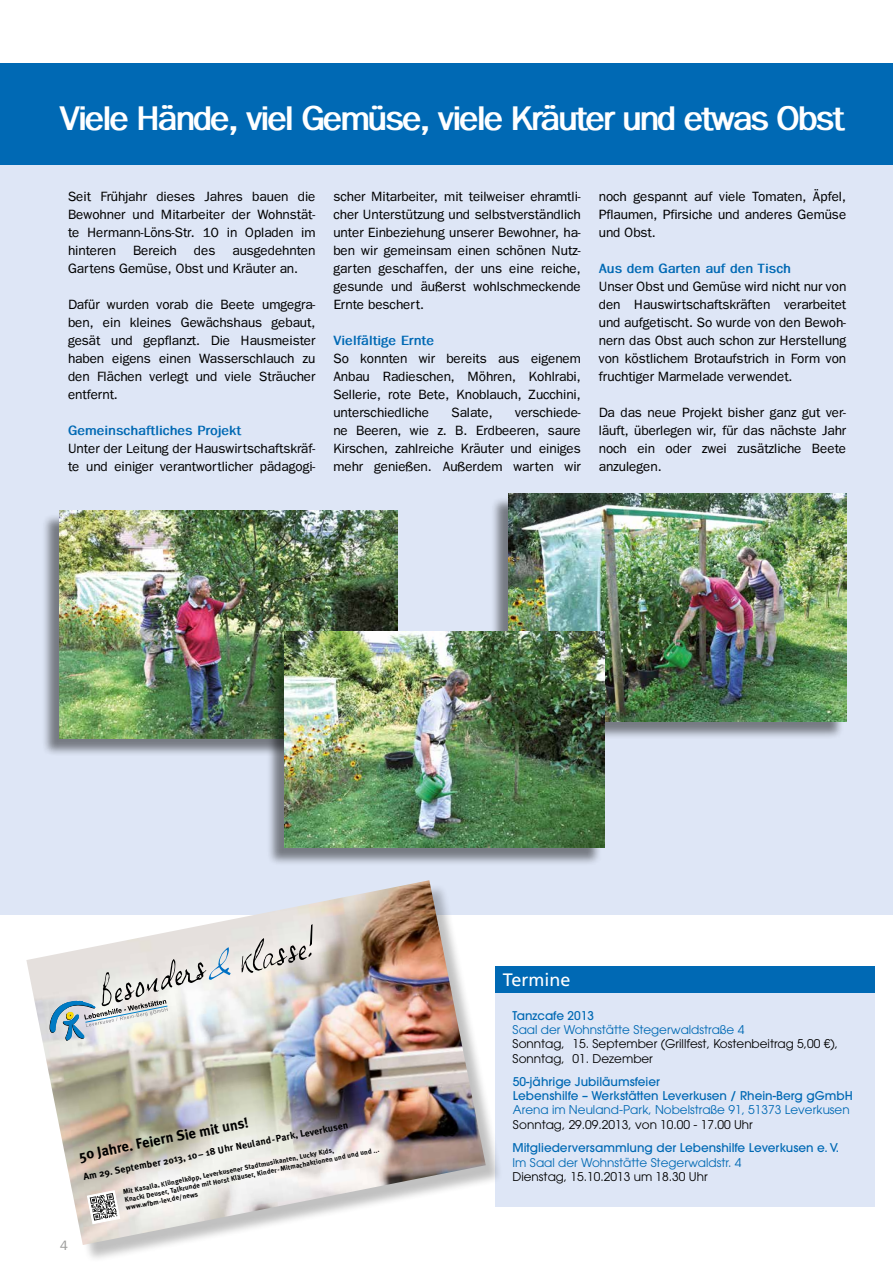
<style>
.page{position:relative;width:893px;height:1263px;background:#fff}
.page>*{position:absolute;margin:0;border:0;box-sizing:border-box;transform-origin:0 0}
.t1{font:700 34.5px "Franklin Gothic";letter-spacing:-.07em;color:#fff}
.t2{font:18px "Frutiger LT Std";color:#fff}
.t3{font:700 14.55px "Meta Plus";color:#000}
.t4{font:13.5px/18px "Franklin Gothic";color:#000;text-align:justify}
.t5{font:700 13.5px "Franklin Gothic";color:#0069b4}
.t6{font:13.5px "Franklin Gothic";color:#9d9d9c}
.t7{font:12px/14.4px "ITC Avant Garde Pro";color:#000}
.t8{font:500 12px/14.4px "ITC Avant Garde Pro";color:#0069b4}
.t9{font:12px "ITC Avant Garde Pro";color:#0069b4}
.t10{font:700 9.6px "Meta Plus";color:#000}
.t11{font:700 6.9px/8.2px "Meta Plus";color:#000}
.s1{font-weight:500}
</style>
<div class="page">
<div style="left:0;top:149px;width:893px;height:765px;background:#dee6f6"></div>
<div style="left:41px;top:513px;width:354px;height:244px;background:#000;opacity:.47"></div>
<img style="left:60px;top:510px;width:337px;height:228px">
<div style="left:490px;top:496px;width:354px;height:244px;background:#000;opacity:.47"></div>
<img style="left:509px;top:493px;width:337px;height:228px">
<div style="left:0;top:64px;width:893px;height:101px;background:#0069b4"></div>
<div style="left:496px;top:993px;width:379px;height:213px;background:#dee6f6"></div>
<div style="left:496px;top:966px;width:379px;height:27px;background:#0069b4"></div>
<div style="left:266px;top:634px;width:336px;height:232px;background:#000;opacity:.47"></div>
<img style="left:284px;top:631px;width:320px;height:216px">
<div style="left:29px;top:883px;width:475px;height:380px;background:#000;opacity:.25"></div>
<img style="left:26px;top:880px;width:460px;height:365px">
<svg style="left:87px;top:1190px;width:33px;height:34px"></svg>
<svg style="left:242px;top:924px;width:71px;height:49px;background:#ceccc8"></svg>
<svg style="left:50px;top:947px;width:180px;height:93px"></svg>
<h1 class="t1" style="left:60px;top:99px;width:786px">Viele Hände, viel Gemüse, viele Kräuter und etwas Obst</h1>
<p class="t4" style="left:68px;top:187px;width:249px">Seit Frühjahr dieses Jahres bauen die Bewohner und Mitarbeiter der Wohnstät&shy;te Hermann-Löns-Str. 10 in Opladen im hinteren</p>
<p class="t4" style="left:68px;top:241px;width:249px;text-indent:164px">ausgedehnten<br>Gartens Gemüse, Obst und Kräuter an.</p>
<p class="t4" style="left:68px;top:295px;width:249px">Dafür wurden vorab die Beete umgegra&shy;ben, ein kleines Gewächshaus gebaut, gesät und gepflanzt. Die Hausmeister haben eigens einen Wasserschlauch zu den Flächen verlegt und viele Sträucher entfernt.</p>
<p class="t5" style="left:68px;top:423px;width:175px">Gemeinschaftliches Projekt</p>
<p class="t4" style="left:68px;top:439px;width:249px">Unter der Leitung der Hauswirtschaftskräf&shy;te und einiger verantwortlicher pädagogi-</p>
<p class="t4" style="left:133px;top:241px;width:45px">Bereich</p>
<p class="t4" style="left:194px;top:241px;width:23px">des</p>
<p class="t4" style="left:333px;top:187px;width:249px">scher Mitarbeiter, mit teilweiser ehramtli&shy;cher Unterstützung und selbstverständlich unter Einbeziehung unserer Bewohner, ha&shy;ben wir gemeinsam einen schönen Nutz&shy;garten geschaffen, der uns eine reiche, gesunde und äußerst wohlschmeckende Ernte beschert.</p>
<p class="t5" style="left:333px;top:333px;width:102px">Vielfältige Ernte</p>
<p class="t4" style="left:333px;top:349px;width:249px">So konnten wir bereits aus eigenem Anbau Radieschen, Möhren, Kohlrabi, Sellerie, rote Bete, Knoblauch, Zucchini, unterschiedliche</p>
<p class="t4" style="left:451px;top:403px;width:43px">Salate,</p>
<p class="t4" style="left:333px;top:403px;width:249px;text-indent:182px">verschiede&shy;ne Beeren, wie z. B. Erdbeeren, saure Kirschen, zahlreiche Kräuter und einiges mehr genießen. Außerdem warten wir</p>
<p class="t4" style="left:599px;top:187px;width:249px">noch gespannt auf viele Tomaten, Äpfel, Pflaumen, Pfirsiche und anderes Gemüse und Obst.</p>
<p class="t5" style="left:599px;top:261px;width:194px">Aus dem Garten auf den Tisch</p>
<p class="t4" style="left:599px;top:277px;width:249px">Unser Obst und Gemüse wird nicht nur von den Hauswirtschaftskräften verarbeitet und aufgetischt. So wurde von den Bewoh&shy;nern das Obst auch schon zur Herstellung von köstlichem Brotaufstrich in Form von fruchtiger Marmelade verwendet.</p>
<p class="t4" style="left:599px;top:403px;width:249px">Da das neue Projekt bisher ganz gut ver&shy;läuft, überlegen wir, für das nächste Jahr noch ein oder zwei zusätzliche Beete anzulegen.</p>
<p class="t3" style="left:78px;top:1147px;width:174px;rotate:-11deg">50 Jahre. Feiern Sie mit uns!</p>
<p class="t10" style="left:82px;top:1171px;width:271px;rotate:-11deg">Am 29. September 2013, 10 – 18 Uhr Neuland-Park, Leverkusen</p>
<p class="t11" style="left:122px;top:1187px;width:261px;rotate:-11deg">Mit Kasalla, <span class="s1">K</span>lüngelköpp, Leverkusener Stadtmusikanten, Lucky Kids,<br>Knacki Deuser, Talkrunde mit Horst Kläuser, Kinder-Mitmachaktionen und und und ... www.wfbm-lev.de/news</p>
<p class="t6" style="left:60px;top:1238px;width:10px">4</p>
<h2 class="t2" style="left:503px;top:969px;width:69px">Termine</h2>
<p class="t8" style="left:512px;top:1008px;width:83px">Tanzcafe 2013</p>
<p class="t9" style="left:512px;top:1022px;width:233px">Saal der Wohnstätte Stegerwaldstraße 4</p>
<p class="t7" style="left:512px;top:1037px;width:327px">Sonntag, 15. September (Grillfest, Kostenbeitrag 5,00 €),<br>Sonntag, 01. Dezember</p>
<p class="t8" style="left:513px;top:1074px;width:341px">50-jährige Jubiläumsfeier<br>Lebenshilfe – Werkstätten Leverkusen / Rhein-Berg gGmbH</p>
<p class="t9" style="left:513px;top:1102px;width:338px">Arena im Neuland-Park, Nobelstraße 91, 51373 Leverkusen</p>
<p class="t7" style="left:513px;top:1117px;width:241px">Sonntag, 29.09.2013, von 10.00 - 17.00 Uhr</p>
<p class="t8" style="left:512px;top:1140px;width:328px">Mitgliederversammlung der Lebenshilfe Leverkusen e. V.</p>
<p class="t9" style="left:512px;top:1155px;width:231px">Im Saal der Wohnstätte Stegerwaldstr. 4</p>
<p class="t7" style="left:512px;top:1169px;width:197px">Dienstag, 15.10.2013 um 18.30 Uhr</p>
</div>
